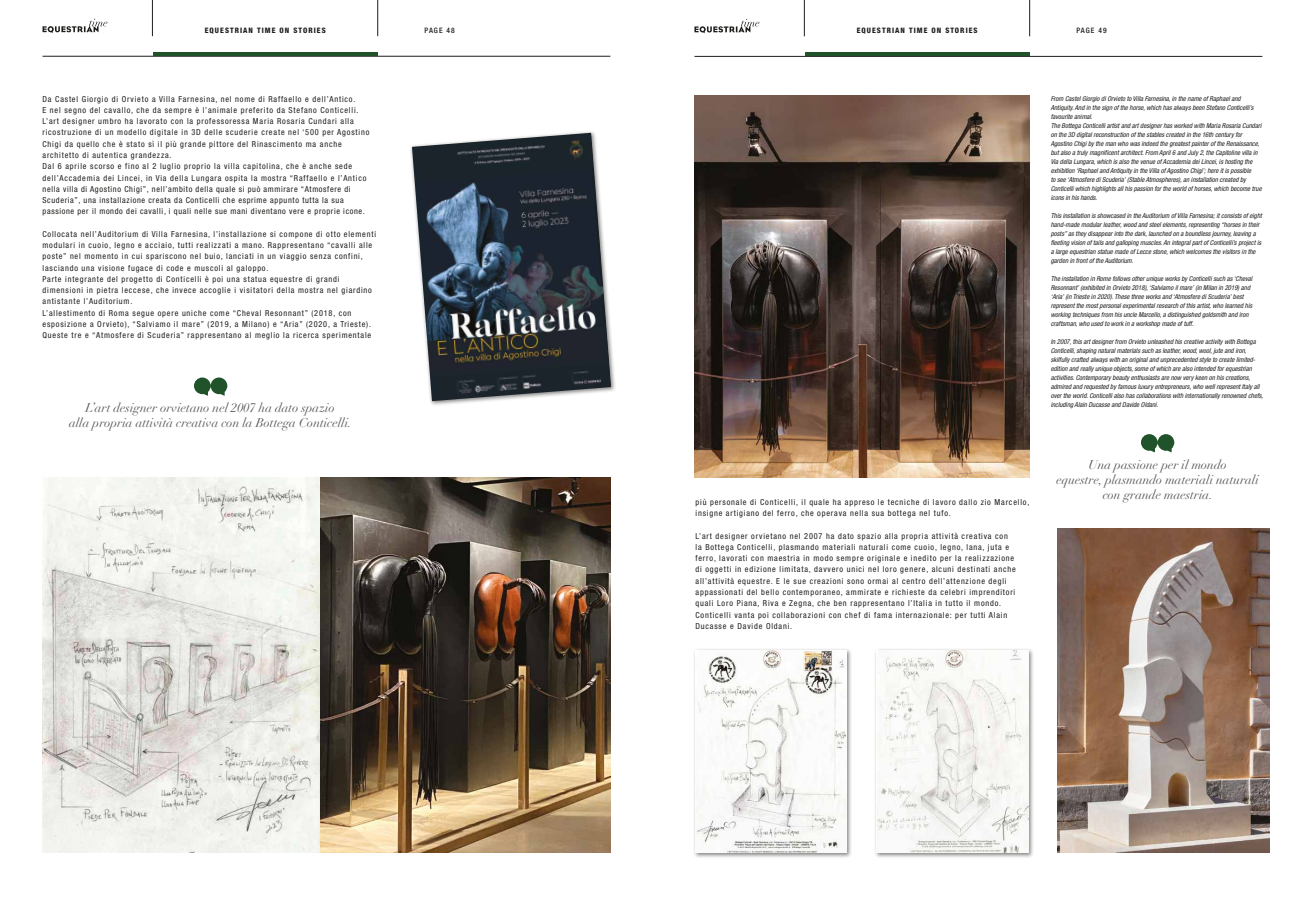
<style>
.page{position:relative;width:1306px;height:904px;background:#fff}
.page>*{position:absolute;margin:0;border:0;box-sizing:border-box;transform-origin:0 0}
.t1{font:italic 12.6px/15.1px "Didot LT Std";color:#575756;text-align:center}
.t2{font:condensed 8.25px/11.2px "Helvetica Neue LT Std";letter-spacing:.1em;color:#1d1d1b}
.t3{font:800 condensed 7.5px "Helvetica Neue LT Std";letter-spacing:.14em;color:#1d1d1b}
.t4{font:500 condensed 7.5px "Helvetica Neue LT Std";letter-spacing:.14em;color:#1d1d1b}
.t5{font:italic condensed 6.75px/9px "Helvetica Neue LT Std";color:#1d1d1b}
.s1{color:#fff}
</style>
<div class="page">
<img style="left:43px;top:477px;width:567px;height:376px">
<hr style="left:152px;top:0;width:1px;height:36px;background:#1d1d1b">
<hr style="left:804px;top:0;width:1px;height:36px;background:#1d1d1b">
<hr style="left:377px;top:0;width:1px;height:36px;background:#1d1d1b">
<hr style="left:1029px;top:0;width:1px;height:36px;background:#1d1d1b">
<svg style="left:43px;top:19px;width:64px;height:14px"></svg>
<svg style="left:694px;top:19px;width:65px;height:14px"></svg>
<hr style="left:43px;top:56px;width:567px;height:1px;background:#1d1d1b">
<hr style="left:694px;top:56px;width:568px;height:1px;background:#1d1d1b">
<hr style="left:153px;top:52px;width:224px;height:4px;background:#21532b">
<hr style="left:804px;top:52px;width:225px;height:4px;background:#21532b">
<svg style="left:194px;top:377px;width:33px;height:19px"></svg>
<div style="left:409px;top:130px;width:207px;height:276px;background:#1d1d1b;opacity:.54"></div>
<img style="left:412px;top:133px;width:199px;height:268px">
<img style="left:1057px;top:528px;width:212px;height:325px">
<img style="left:694px;top:96px;width:335px;height:381px">
<div style="left:693px;top:647px;width:159px;height:211px;background:#1d1d1b;opacity:.54"></div>
<img style="left:695px;top:650px;width:152px;height:203px">
<div style="left:874px;top:647px;width:159px;height:211px;background:#1d1d1b;opacity:.54"></div>
<img style="left:876px;top:650px;width:152px;height:203px">
<svg style="left:1141px;top:434px;width:33px;height:18px"></svg>
<p class="t3" style="left:205px;top:25px;width:122px">EQUESTRIAN TIME ON STORIES</p>
<p class="t4" style="left:420px;top:25px;width:36px"><span class="s1">E</span>PAGE 48</p>
<p class="t3" style="left:856px;top:25px;width:122px">EQUESTRIAN TIME ON STORIES</p>
<p class="t4" style="left:1071px;top:26px;width:36px"><span class="s1">E</span>PAGE 49</p>
<p class="t2" style="left:43px;top:93px;width:328px">Da Castel Giorgio di Orvieto a Villa Farnesina, nel nome di Raffaello e dell’Antico.<br>E nel segno del cavallo, che da sempre è l’animale preferito da Stefano Conticelli.<br>L’art designer umbro ha lavorato con la professoressa Maria Rosaria Cundari alla ricostruzione di un modello digitale in 3D delle scuderie create nel ‘500 per Agostino Chigi da quello che è stato sì il più grande pittore del Rinascimento ma anche architetto di autentica grandezza.<br>Dal 6 aprile scorso e fino al 2 luglio proprio la villa capitolina, che è anche sede dell’Accademia dei Lincei, in Via della Lungara ospita la mostra “Raffaello e l’Antico nella villa di Agostino Chigi”, nell’ambito della quale si può ammirare “Atmosfere di Scuderia”, una installazione creata da Conticelli che esprime appunto tutta la sua passione per il mondo dei cavalli, i quali nelle sue mani diventano vere e proprie icone.</p>
<p class="t2" style="left:43px;top:228px;width:335px">Collocata nell’Auditorium di Villa Farnesina, l’installazione si compone di otto elementi modulari in cuoio, legno e acciaio, tutti realizzati a mano. Rappresentano “cavalli alle poste” nel momento in cui spariscono nel buio, lanciati in un viaggio senza confini, lasciando una visione fugace di code e muscoli al galoppo.<br>Parte integrante del progetto di Conticelli è poi una statua equestre di grandi dimensioni in pietra leccese, che invece accoglie i visitatori della mostra nel giardino antistante l’Auditorium.<br>L’allestimento di Roma segue opere uniche come “Cheval Resonnant” (2018, con esposizione a Orvieto), “Salviamo il mare” (2019, a Milano) e “Aria” (2020, a Trieste).<br>Queste tre e “Atmosfere di Scuderia” rappresentano al meglio la ricerca sperimentale</p>
<h1 class="t1" style="left:69px;top:400px;width:284px">L’art designer orvietano nel 2007 ha dato spazio<br>alla propria attività creativa con la Bottega Conticelli.</h1>
<p class="t2" style="left:695px;top:496px;width:335px">più personale di Conticelli, il quale ha appreso le tecniche di lavoro dallo zio Marcello, insigne artigiano del ferro, che operava nella sua bottega nel tufo.</p>
<p class="t2" style="left:695px;top:530px;width:322px">L’art designer orvietano nel 2007 ha dato spazio alla propria attività creativa con la Bottega Conticelli, plasmando materiali naturali come cuoio, legno, lana, juta e ferro, lavorati con maestria in modo sempre originale e inedito per la realizzazione di oggetti in edizione limitata, davvero unici nel loro genere, alcuni destinati anche all’attività equestre. E le sue creazioni sono ormai al centro dell’attenzione degli appassionati del bello contemporaneo, ammirate e richieste da celebri imprenditori quali Loro Piana, Riva e Zegna, che ben rappresentano l’Italia in tutto il mondo.<br>Conticelli vanta poi collaborazioni con chef di fama internazionale: per tutti Alain Ducasse e Davide Oldani.</p>
<p class="t5" style="left:1050px;top:94px;width:212px">From Castel Giorgio di Orvieto to Villa Farnesina, in the name of Raphael and Antiquity. And in the sign of the horse, which has always been Stefano Conticelli’s favourite animal.<br>The Bottega Conticelli artist and art designer has worked with Maria Rosaria Cundari on the 3D digital reconstruction of the stables created in the 16th century for Agostino Chigi by the man who was indeed the greatest painter of the Renaissance, but also a truly magnificent architect. From April 6 and July 2, the Capitoline villa in Via della Lungara, which is also the venue of Accademia dei Lincei, is hosting the exhibition ‘Raphael and Antiquity in the Villa of Agostino Chigi’; here it is possible<br>to see ‘Atmosfere di Scuderia’ (Stable Atmospheres), an installation created by Conticelli which highlights all his passion for the world of horses, which become true icons in his hands.</p>
<p class="t5" style="left:1050px;top:211px;width:213px">This installation is showcased in the Auditorium of Villa Farnesina; it consists of eight hand-made modular leather, wood and steel elements, representing “horses in their posts” as they disappear into the dark, launched on a boundless journey, leaving a fleeting vision of tails and galloping muscles. An integral part of Conticelli’s project is a large equestrian statue made of Lecce stone, which welcomes the visitors in the garden in front of the Auditorium.</p>
<p class="t5" style="left:1050px;top:274px;width:203px">The installation in Rome follows other unique works by Conticelli such as ‘Cheval Resonnant’ (exhibited in Orvieto 2018), ‘Salviamo il mare’ (in Milan in 2019) and ‘Aria’ (in Trieste in 2020). These three works and ‘Atmosfere di Scuderia’ best represent the most personal experimental research of this artist, who learned his working techniques from his uncle Marcello, a distinguished goldsmith and iron craftsman, who used to work in a workshop made of tuff.</p>
<p class="t5" style="left:1050px;top:337px;width:214px">In 2007, this art designer from Orvieto unleashed his creative activity with Bottega Conticelli, shaping natural materials such as leather, wood, wool, jute and iron, skilfully crafted always with an original and unprecedented style to create limited&shy;edition and really unique objects, some of which are also intended for equestrian activities. Contemporary beauty enthusiasts are now very keen on his creations, admired and requested by famous luxury entrepreneurs, who well represent Italy all over the world. Conticelli also has collaborations with internationally renowned chefs, including Alain Ducasse and Davide Oldani.</p>
<h1 class="t1" style="left:1056px;top:457px;width:204px">Una passione per il mondo<br>equestre, plasmando materiali naturali con grande maestria.</h1>
</div>
